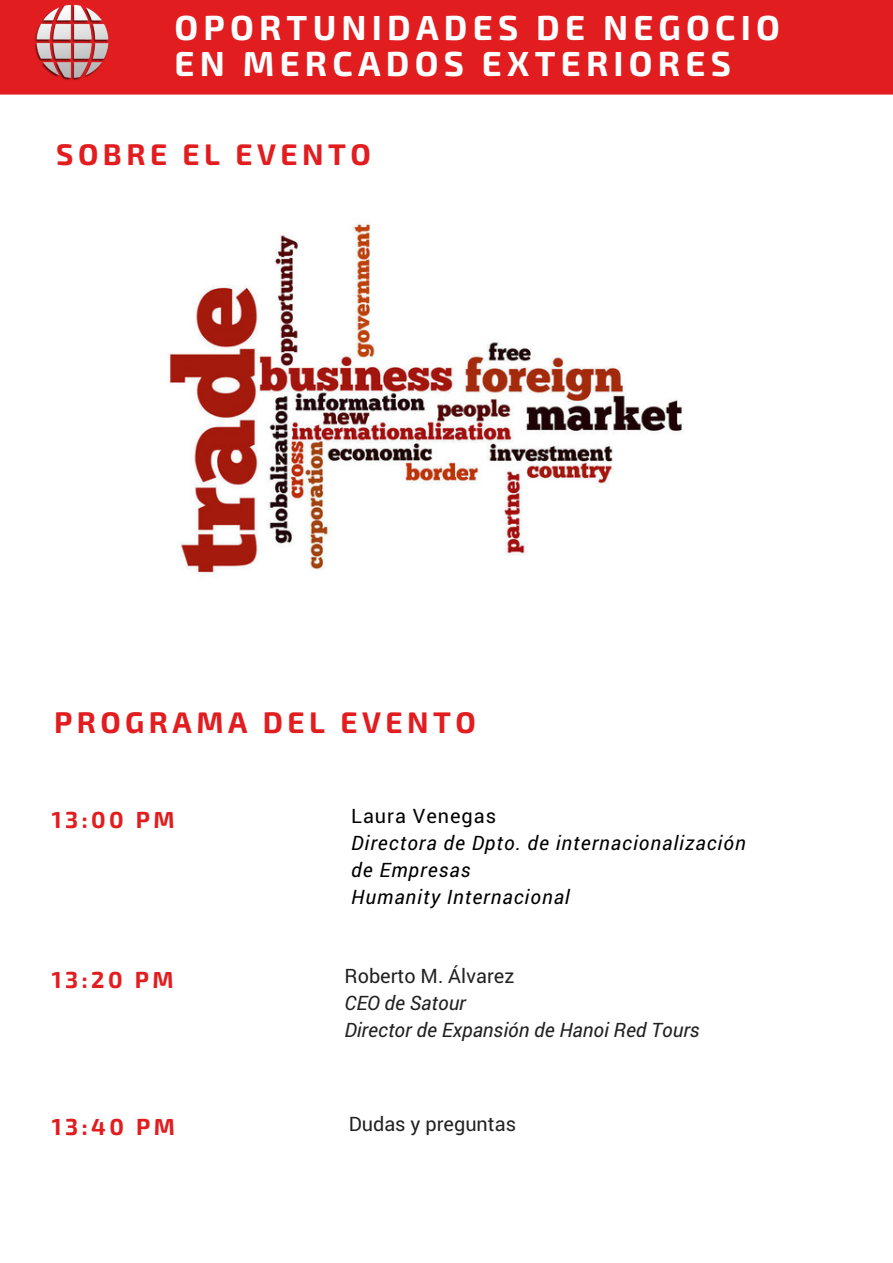
<style>
.page{position:relative;width:893px;height:1263px;background:#fff}
.page>*{position:absolute;margin:0;border:0;box-sizing:border-box;transform-origin:0 0}
.t1{font:700 34.8px/36px "Exo 2";letter-spacing:.15em;color:#fff}
.t2{font:700 29.85px "Exo 2";letter-spacing:.15em;color:#e21d20}
.t3{font:700 23.25px "Exo 2";letter-spacing:.15em;color:#e21d20}
.t4{font:italic 19.8px/27px "Roboto";letter-spacing:.05em;color:#000}
.t5{font:italic 19.8px/27px "Roboto";color:#222}
.t6{font:19.8px "Roboto";color:#222}
.t7{font:19.8px "Roboto";letter-spacing:.05em;color:#000}
</style>
<div class="page">
<div style="left:0;top:0;width:893px;height:95px;background:#e21d20"></div>
<img style="left:167px;top:222px;width:517px;height:353px">
<img style="left:35px;top:4px;width:74px;height:77px">
<h1 class="t1" style="left:175px;top:8px;width:607px">OPORTUNIDADES DE NEGOCIO<br>EN MERCADOS EXTERIORES</h1>
<h2 class="t2" style="left:56px;top:135px;width:316px">SOBRE EL EVENTO</h2>
<h2 class="t2" style="left:54px;top:703px;width:423px">PROGRAMA DEL EVENTO</h2>
<p class="t3" style="left:52px;top:805px;width:124px">13:00 PM</p>
<p class="t3" style="left:52px;top:965px;width:123px">13:20 PM</p>
<p class="t3" style="left:52px;top:1111px;width:125px">13:40 PM</p>
<p class="t7" style="left:351px;top:802px;width:146px">Laura Venegas</p>
<p class="t4" style="left:351px;top:829px;width:396px">Directora de Dpto. de internacionalización de Empresas<br>Humanity Internacional</p>
<p class="t6" style="left:345px;top:962px;width:171px">Roberto M. Álvarez</p>
<p class="t5" style="left:345px;top:989px;width:357px">CEO de Satour<br>Director de Expansión de Hanoi Red Tours</p>
<p class="t6" style="left:349px;top:1110px;width:169px">Dudas y preguntas</p>
</div>
